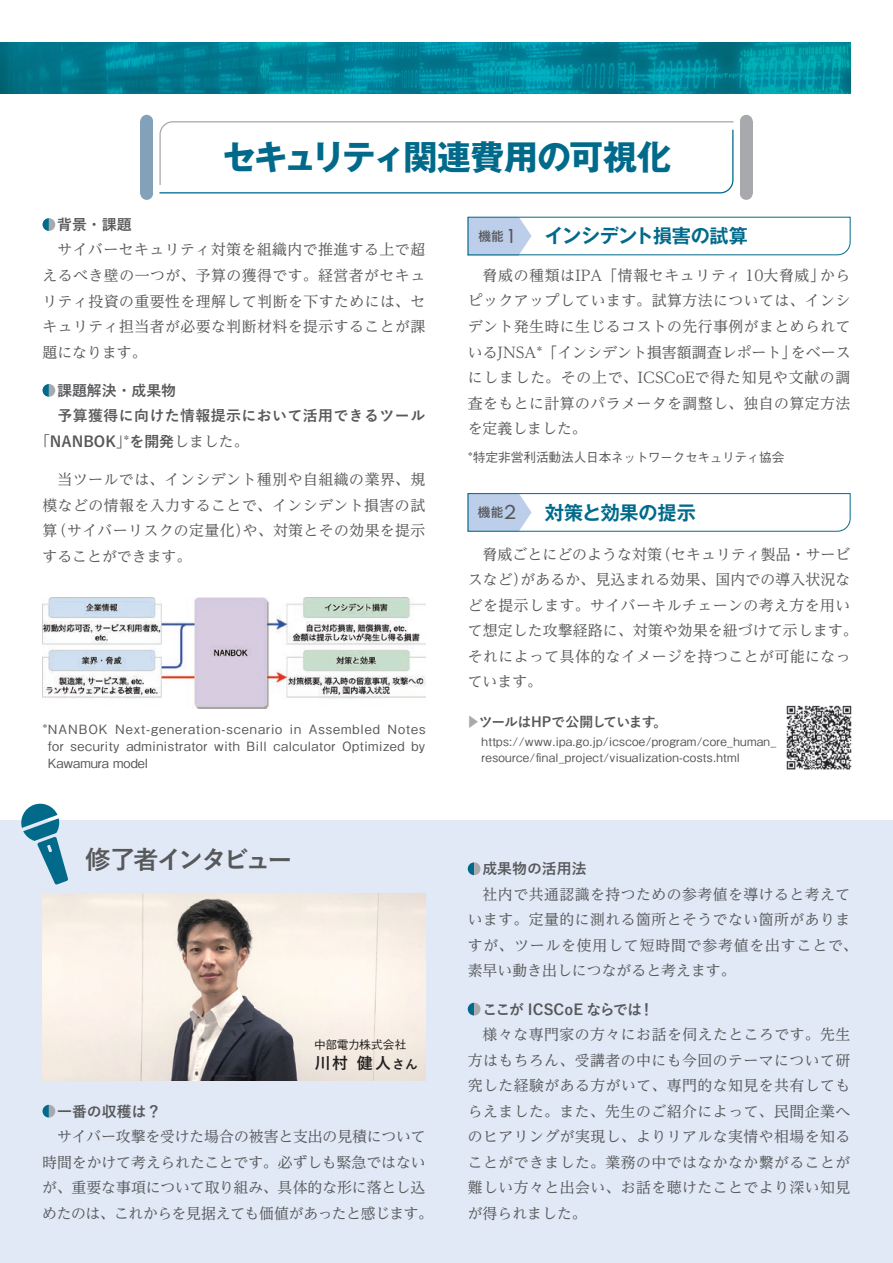
<style>
.page{position:relative;width:893px;height:1263px;background:#fff}
.page>*{position:absolute;margin:0;border:0;box-sizing:border-box;transform-origin:0 0}
.t1{font:700 34.05px "Gothic MB101 Pr 6";letter-spacing:-.055em;color:#016a8b}
.t2{font:700 25.5px "Yu Go";letter-spacing:-.12em;color:#57585a}
.t3{font:700 19.2px "Gothic MB101 Pr 6 De";letter-spacing:-.015em;color:#016a8b}
.t4{font:700 15.9px "Yu Go";color:#231f20}
.t5{font:14.85px/25.5px "UD Reimin Pr 6";letter-spacing:.03em;color:#57585a;text-align:justify}
.t6{font:14.85px/25.5px "UD Reimin Pr 6";letter-spacing:.01em;color:#57585a}
.t7{font:14.85px/25.5px "UD Reimin Pr 6";letter-spacing:-.015em;color:#57585a;text-align:center}
.t8{font:700 14.85px "Yu Go";color:#57585a}
.t9{font:700 14.85px "Yu Go";letter-spacing:.03em;color:#57585a}
.t10{font:700 13.8px "Yu Go";letter-spacing:-.05em;color:#57585a}
.t11{font:500 12.75px/17px "Gothic BBB Pr 6";color:#57585a;text-align:justify}
.t12{font:500 12.75px "Gothic BBB Pr 6";letter-spacing:-.025em;color:#57585a}
.t13{font:700 12.75px "Yu Go";color:#57585a}
.t14{font:500 11.7px/15.9px "Gothic BBB Pr 6";letter-spacing:.025em;color:#57585a}
.t15{font:500 11.7px "Gothic BBB Pr 6";letter-spacing:-.02em;color:#231f20}
.s1{font-family:"UD Reimin Pr 6";font-weight:400}
.s2{font-size:12.75px}
.s3{font-family:"Spartan";font-weight:100;font-size:16.95px}
.s4{color:#a8a9ad}
</style>
<div class="page">
<div style="left:0;top:821px;width:893px;height:442px;background:#e1e9f6"></div>
<svg style="left:43px;top:218px;width:12px;height:13px"></svg>
<svg style="left:43px;top:384px;width:12px;height:13px"></svg>
<img style="left:0;top:43px;width:850px;height:51px">
<svg style="left:43px;top:1105px;width:12px;height:12px"></svg>
<svg style="left:468px;top:862px;width:12px;height:13px"></svg>
<svg style="left:468px;top:1003px;width:12px;height:12px"></svg>
<img style="left:43px;top:893px;width:382px;height:187px">
<svg style="left:19px;top:803px;width:49px;height:82px"></svg>
<div style="left:140px;top:121px;width:13px;height:72px;background:#83a1b8"></div>
<div style="left:740px;top:121px;width:13px;height:72px;background:#a8a9ad"></div>
<svg style="left:159px;top:121px;width:575px;height:73px"></svg>
<div style="left:140px;top:115px;width:13px;height:13px;background:#83a1b8;border-radius:50%"></div>
<div style="left:740px;top:115px;width:13px;height:13px;background:#a8a9ad;border-radius:50%"></div>
<div style="left:140px;top:187px;width:13px;height:13px;background:#83a1b8;border-radius:50%"></div>
<div style="left:740px;top:187px;width:13px;height:13px;background:#a8a9ad;border-radius:50%"></div>
<img style="left:42px;top:597px;width:384px;height:112px">
<img style="left:786px;top:705px;width:66px;height:65px">
<svg style="left:467px;top:493px;width:384px;height:39px"></svg>
<svg style="left:467px;top:217px;width:384px;height:38px"></svg>
<h1 class="t1" style="left:222px;top:129px;width:450px">セキュリティ関連費用の可視化</h1>
<p class="t8" style="left:57px;top:216px;width:76px">背景・課題</p>
<p class="t5" style="left:43px;top:237px;width:384px;text-indent:15px">サイバーセキュリティ対策を組織内で推進する上で超えるべき壁の一つが、予算の獲得です。経営者がセキュリティ投資の重要性を理解して判断を下すためには、セキュリティ担当者が必要な判断材料を提示することが課題になります。</p>
<p class="t8" style="left:57px;top:382px;width:121px">課題解決・成果物</p>
<p class="t9" style="left:57px;top:407px;width:369px">予算獲得に向けた情報提示において活用できるツール</p>
<p class="t8" style="left:35px;top:433px;width:215px">「NANBOK」<span class="s1">*</span>を開発<span class="s1">しました。</span></p>
<p class="t5" style="left:43px;top:466px;width:384px;text-indent:15px">当ツールでは、インシデント種別や自組織の業界、規模などの情報を入力することで、インシデント損害の試算（サイバーリスクの定量化）や、対策とその効果を提示することができます。</p>
<p class="t11" style="left:48px;top:720px;width:379px;text-indent:-5px"><span class="s1">*</span> NANBOK Next-generation-scenario in Assembled Notes for security administrator with Bill calculator Optimized by Kawamura model</p>
<h2 class="t2" style="left:85px;top:845px;width:209px">修了者インタビュー</h2>
<p class="t15" style="left:314px;top:1035px;width:94px">中部電力株式会社</p>
<p class="t4" style="left:315px;top:1054px;width:105px">川村 健人<span class="s2">さん</span></p>
<p class="t8" style="left:57px;top:1103px;width:106px">一番の収穫は？</p>
<p class="t7" style="left:42px;top:1123px;width:392px">サイバー攻撃を受けた場合の被害と支出の見積について<br>時間をかけて考えられたことです。必ずしも緊急ではないが、重要な事項について取り組み、具体的な形に落とし込めたのは、これからを見据えても価値があったと感じます。</p>
<p class="t13" style="left:478px;top:229px;width:38px">機能 <span class="s3">1</span></p>
<p class="t3" style="left:545px;top:220px;width:205px">インシデント損害の試算</p>
<p class="t5" style="left:468px;top:262px;width:384px;text-indent:15px">脅威の種類はIPA「情報セキュリティ 10大脅威」からピックアップしています。試算方法については、インシデント発生時に生じるコストの先行事例がまとめられているJNSA*「インシデント損害額調査レポート」をベースにしました。その上で、ICSCoEで得た知見や文献の調査をもとに計算のパラメータを調整し、独自の算定方法を定義しました。</p>
<p class="t12" style="left:468px;top:447px;width:318px"><span class="s1">*</span> 特定非営利活動法人日本ネットワークセキュリティ協会</p>
<p class="t13" style="left:478px;top:505px;width:40px">機能<span class="s3">2</span></p>
<p class="t3" style="left:545px;top:496px;width:153px">対策と効果の提示</p>
<p class="t6" style="left:468px;top:541px;width:392px;text-indent:15px">脅威ごとにどのような対策（セキュリティ製品・サービスなど）があるか、見込まれる効果、国内での導入状況などを提示します。サイバーキルチェーンの考え方を用いて想定した攻撃経路に、対策や効果を紐づけて示します。それによって具体的なイメージを持つことが可能になっています。</p>
<p class="t10" style="left:468px;top:714px;width:201px"><span class="s4">▶</span>ツールはHPで公開しています。</p>
<p class="t14" style="left:482px;top:733px;width:296px">https://www.ipa.go.jp/icscoe/program/core_human_ resource/final_project/visualization-costs.html</p>
<p class="t8" style="left:482px;top:860px;width:106px">成果物の活用法</p>
<p class="t5" style="left:468px;top:881px;width:392px;text-align:left;text-indent:15px">社内で共通認識を持つための参考値を導けると考えています。定量的に測れる箇所とそうでない箇所がありますが、ツールを使用して短時間で参考値を出すことで、素早い動き出しにつながると考えます。</p>
<p class="t8" style="left:482px;top:1001px;width:173px">ここが ICSCoE ならでは！</p>
<p class="t5" style="left:468px;top:1021px;width:384px;text-indent:15px">様々な専門家の方々にお話を伺えたところです。先生方はもちろん、受講者の中にも今回のテーマについて研究した経験がある方がいて、専門的な知見を共有してもらえました。また、先生のご紹介によって、民間企業へのヒアリングが実現し、よりリアルな実情や相場を知ることができました。業務の中ではなかなか繋がることが難しい方々と出会い、お話を聴けたことでより深い知見が得られました。</p>
</div>
